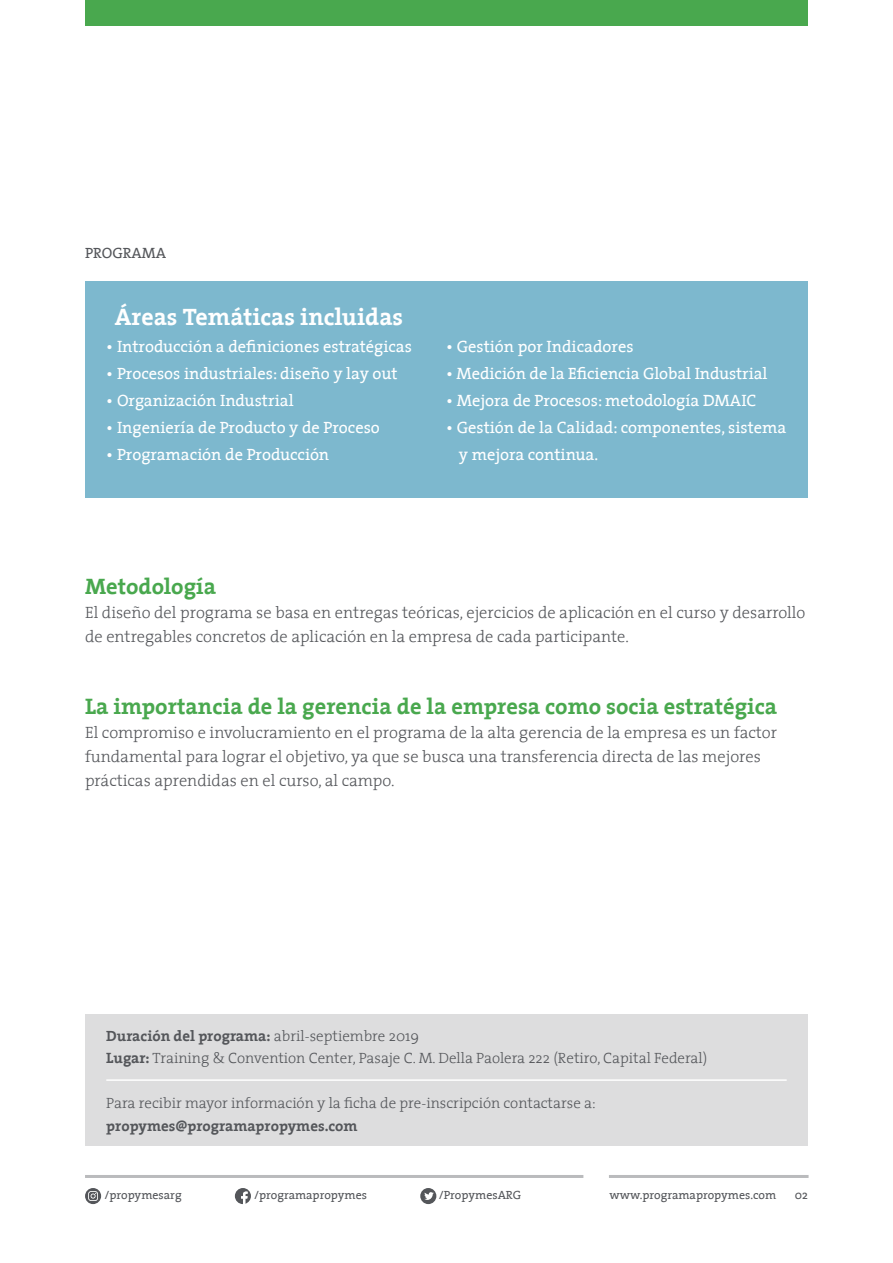
<style>
.page{position:relative;width:893px;height:1263px;background:#fff}
.page>*{position:absolute;margin:0;border:0;box-sizing:border-box;transform-origin:0 0}
.t1{font:700 24px "The Serif";color:#fff}
.t2{font:700 22.5px "The Serif";color:#49a84e}
.t3{font:300 16.5px/24px "The Serif";color:#54565a}
.t4{font:16.5px/27px "The Serif";color:#fff}
.t5{font:300 15px/22.5px "The Serif";color:#54565a}
.t6{font:700 15px "The Serif";color:#54565a}
.t7{font:15px "The Serif";color:#54565a}
.t8{font:12px "The Serif";color:#54565a}
.s1{font-weight:700}
</style>
<div class="page">
<hr style="left:85px;top:1175px;width:498px;height:3px;background:#babbbd">
<div style="left:420px;top:1188px;width:16px;height:16px;background:#54565a;border-radius:50%"></div>
<svg style="left:424px;top:1192px;width:10px;height:8px"></svg>
<hr style="left:609px;top:1175px;width:200px;height:3px;background:#babbbd">
<div style="left:85px;top:1188px;width:16px;height:16px;background:#54565a;border-radius:50%"></div>
<svg style="left:88px;top:1191px;width:10px;height:10px"></svg>
<svg style="left:235px;top:1188px;width:16px;height:16px"></svg>
<div style="left:85px;top:0;width:723px;height:26px;background:#49a84e"></div>
<div style="left:85px;top:282px;width:723px;height:216px;background:#7db8ce"></div>
<div style="left:85px;top:1014px;width:723px;height:132px;background:#ddddde"></div>
<hr style="left:106px;top:1079px;width:681px;height:2px;background:#fff">
<p class="t7" style="left:85px;top:240px;width:83px">PROGRAMA</p>
<h1 class="t1" style="left:115px;top:297px;width:290px">Áreas Temáticas incluidas</h1>
<p class="t4" style="left:106px;top:333px;width:307px">• Introducción a definiciones estratégicas</p>
<p class="t4" style="left:106px;top:360px;width:293px">• Procesos industriales: diseño y lay out</p>
<p class="t4" style="left:106px;top:387px;width:189px">• Organización Industrial</p>
<p class="t4" style="left:106px;top:414px;width:275px">• Ingeniería de Producto y de Proceso</p>
<p class="t4" style="left:106px;top:441px;width:224px">• Programación de Producción</p>
<p class="t4" style="left:446px;top:333px;width:189px">• Gestión por Indicadores</p>
<p class="t4" style="left:446px;top:360px;width:323px">• Medición de la Eficiencia Global Industrial</p>
<p class="t4" style="left:446px;top:387px;width:312px">• Mejora de Procesos: metodología DMAIC</p>
<p class="t4" style="left:459px;top:414px;width:329px;text-indent:-13px">• Gestión de la Calidad: componentes, sistema y mejora continua.</p>
<h2 class="t2" style="left:85px;top:567px;width:133px">Metodología</h2>
<p class="t3" style="left:85px;top:600px;width:722px">El diseño del programa se basa en entregas teóricas, ejercicios de aplicación en el curso y desarrollo de entregables concretos de aplicación en la empresa de cada participante.</p>
<h2 class="t2" style="left:85px;top:687px;width:694px">La importancia de la gerencia de la empresa como socia estratégica</h2>
<p class="t3" style="left:85px;top:720px;width:694px">El compromiso e involucramiento en el programa de la alta gerencia de la empresa es un factor fundamental para lograr el objetivo, ya que se busca una transferencia directa de las mejores prácticas aprendidas en el curso, al campo.</p>
<p class="t5" style="left:106px;top:1024px;width:602px"><span class="s1">Duración del programa:</span> abril-septiembre 2019<br><span class="s1">Lugar:</span> Training &amp; Convention Center, Pasaje C. M. Della Paolera 222 (Retiro, Capital Federal)</p>
<p class="t5" style="left:106px;top:1091px;width:491px">Para recibir mayor información y la ficha de pre-inscripción contactarse a:</p>
<p class="t6" style="left:106px;top:1113px;width:253px">propymes@programapropymes.com</p>
<p class="t8" style="left:104px;top:1185px;width:79px">/propymesarg</p>
<p class="t8" style="left:254px;top:1185px;width:114px">/programapropymes</p>
<p class="t8" style="left:439px;top:1185px;width:84px">/PropymesARG</p>
<p class="t8" style="left:610px;top:1185px;width:168px">www.programapropymes.com</p>
<p class="t8" style="left:795px;top:1185px;width:15px">02</p>
</div>
